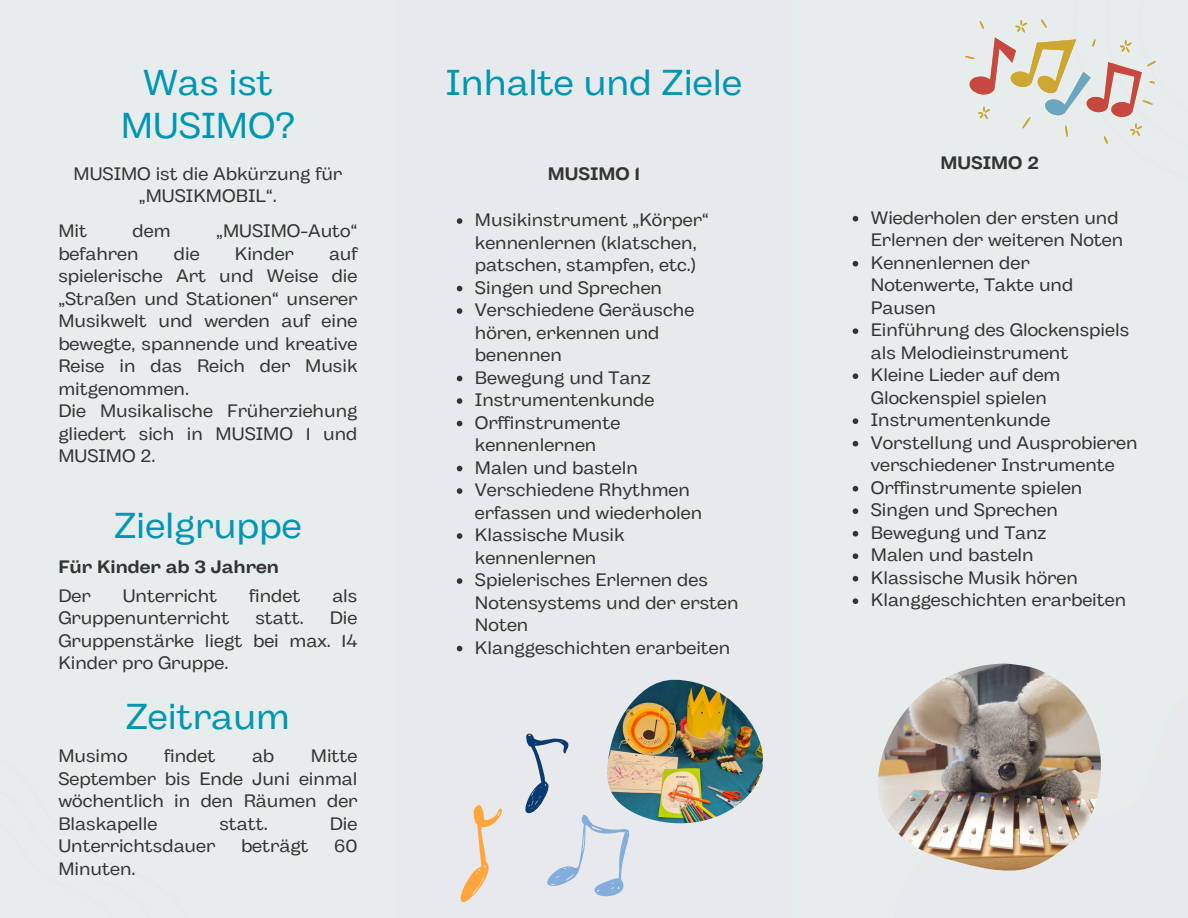
<style>
.page{position:relative;width:1188px;height:918px;background:#e7ecec}
.page>*{position:absolute;margin:0;border:0;box-sizing:border-box;transform-origin:0 0}
.t1{font:36px/42.8px "Body Grotesque Fit";color:#0097b2;text-align:center}
.t2{font:18px/22.5px "Body Grotesque Fit";color:#343434}
.t3{font:700 18px "Body Grotesque Fit";color:#343434}
</style>
<div class="page">
<svg style="left:965px;top:19px;width:191px;height:125px"></svg>
<svg style="left:461px;top:734px;width:168px;height:168px"></svg>
<img style="left:878px;top:664px;width:223px;height:207px">
<img style="left:606px;top:680px;width:157px;height:143px">
<svg style="left:457px;top:218px;width:5px;height:6px"></svg>
<svg style="left:457px;top:286px;width:5px;height:5px"></svg>
<svg style="left:457px;top:308px;width:5px;height:6px"></svg>
<svg style="left:457px;top:376px;width:5px;height:5px"></svg>
<svg style="left:457px;top:398px;width:5px;height:6px"></svg>
<svg style="left:457px;top:421px;width:5px;height:5px"></svg>
<svg style="left:457px;top:466px;width:5px;height:5px"></svg>
<svg style="left:457px;top:488px;width:5px;height:6px"></svg>
<svg style="left:457px;top:533px;width:5px;height:6px"></svg>
<svg style="left:457px;top:578px;width:5px;height:6px"></svg>
<svg style="left:457px;top:646px;width:5px;height:5px"></svg>
<svg style="left:853px;top:216px;width:5px;height:6px"></svg>
<svg style="left:853px;top:261px;width:5px;height:6px"></svg>
<svg style="left:853px;top:328px;width:5px;height:6px"></svg>
<svg style="left:853px;top:373px;width:5px;height:6px"></svg>
<svg style="left:853px;top:418px;width:5px;height:6px"></svg>
<svg style="left:853px;top:441px;width:5px;height:6px"></svg>
<svg style="left:853px;top:486px;width:5px;height:6px"></svg>
<svg style="left:853px;top:508px;width:5px;height:6px"></svg>
<svg style="left:853px;top:531px;width:5px;height:6px"></svg>
<svg style="left:853px;top:553px;width:5px;height:6px"></svg>
<svg style="left:853px;top:576px;width:5px;height:6px"></svg>
<svg style="left:853px;top:598px;width:5px;height:6px"></svg>
<p class="t1" style="left:121px;top:64px;width:176px">Was ist<br>MUSIMO?</p>
<p class="t1" style="left:446px;top:64px;width:298px">Inhalte und Ziele</p>
<p class="t3" style="left:548px;top:163px;width:94px">MUSIMO 1</p>
<p class="t2" style="left:73px;top:164px;width:270px;text-align:center">MUSIMO ist die Abkürzung für „MUSIKMOBIL“.</p>
<p class="t2" style="left:58px;top:221px;width:30px">Mit</p>
<p class="t2" style="left:133px;top:221px;width:40px">dem</p>
<p class="t2" style="left:216px;top:221px;width:143px">„MUSIMO-Auto“</p>
<p class="t2" style="left:58px;top:244px;width:82px">befahren</p>
<p class="t2" style="left:174px;top:244px;width:27px">die</p>
<p class="t2" style="left:235px;top:244px;width:61px">Kinder</p>
<p class="t2" style="left:58px;top:244px;width:301px;text-align:justify;text-indent:271px">auf spielerische Art und Weise die „Straßen und Stationen“ unserer Musikwelt und werden auf eine bewegte, spannende und kreative Reise in das Reich der Musik mitgenommen.</p>
<p class="t2" style="left:58px;top:401px;width:301px;text-align:justify">Die Musikalische Früherziehung gliedert sich in MUSIMO 1 und MUSIMO 2.</p>
<p class="t1" style="left:114px;top:507px;width:189px">Zielgruppe</p>
<p class="t3" style="left:58px;top:557px;width:222px">Für Kinder ab 3 Jahren</p>
<p class="t2" style="left:58px;top:586px;width:34px">Der</p>
<p class="t2" style="left:123px;top:586px;width:96px">Unterricht</p>
<p class="t2" style="left:249px;top:586px;width:53px">findet</p>
<p class="t2" style="left:332px;top:586px;width:27px">als</p>
<p class="t2" style="left:58px;top:608px;width:173px">Gruppenunterricht</p>
<p class="t2" style="left:255px;top:608px;width:50px">statt.</p>
<p class="t2" style="left:58px;top:608px;width:301px;text-align:justify;text-indent:271px">Die Gruppenstärke liegt bei max. 14<br>Kinder pro Gruppe.</p>
<p class="t1" style="left:126px;top:698px;width:166px">Zeitraum</p>
<p class="t2" style="left:58px;top:746px;width:71px">Musimo</p>
<p class="t2" style="left:164px;top:746px;width:53px">findet</p>
<p class="t2" style="left:252px;top:746px;width:24px">ab</p>
<p class="t2" style="left:58px;top:746px;width:301px;text-align:justify;text-indent:253px">Mitte September bis Ende Juni einmal wöchentlich in den Räumen der Blaskapelle</p>
<p class="t2" style="left:219px;top:813px;width:50px">statt.</p>
<p class="t2" style="left:330px;top:813px;width:29px">Die</p>
<p class="t2" style="left:58px;top:836px;width:158px">Unterrichtsdauer</p>
<p class="t2" style="left:241px;top:836px;width:69px">beträgt</p>
<p class="t2" style="left:334px;top:836px;width:25px">60</p>
<p class="t2" style="left:58px;top:858px;width:79px">Minuten.</p>
<p class="t2" style="left:475px;top:210px;width:235px">Musikinstrument „Körper“ kennenlernen (klatschen, patschen, stampfen, etc.)</p>
<p class="t2" style="left:475px;top:278px;width:189px">Singen und Sprechen</p>
<p class="t2" style="left:475px;top:300px;width:221px">Verschiedene Geräusche hören, erkennen und benennen</p>
<p class="t2" style="left:475px;top:368px;width:177px">Bewegung und Tanz</p>
<p class="t2" style="left:475px;top:390px;width:181px">Instrumentenkunde</p>
<p class="t2" style="left:475px;top:413px;width:147px">Orffinstrumente kennenlernen</p>
<p class="t2" style="left:475px;top:458px;width:164px">Malen und basteln</p>
<p class="t2" style="left:475px;top:480px;width:229px">Verschiedene Rhythmen erfassen und wiederholen</p>
<p class="t2" style="left:475px;top:525px;width:151px">Klassische Musik kennenlernen</p>
<p class="t2" style="left:475px;top:570px;width:265px">Spielerisches Erlernen des<br>Notensystems und der ersten<br>Noten</p>
<p class="t2" style="left:475px;top:638px;width:257px">Klanggeschichten erarbeiten</p>
<p class="t3" style="left:941px;top:152px;width:100px">MUSIMO 2</p>
<p class="t2" style="left:871px;top:208px;width:254px">Wiederholen der ersten und<br>Erlernen der weiteren Noten</p>
<p class="t2" style="left:871px;top:253px;width:204px">Kennenlernen der<br>Notenwerte, Takte und<br>Pausen</p>
<p class="t2" style="left:871px;top:320px;width:260px">Einführung des Glockenspiels als Melodieinstrument</p>
<p class="t2" style="left:871px;top:365px;width:191px">Kleine Lieder auf dem<br>Glockenspiel spielen</p>
<p class="t2" style="left:871px;top:410px;width:181px">Instrumentenkunde</p>
<p class="t2" style="left:871px;top:433px;width:268px">Vorstellung und Ausprobieren verschiedener Instrumente</p>
<p class="t2" style="left:871px;top:478px;width:213px">Orffinstrumente spielen</p>
<p class="t2" style="left:871px;top:500px;width:189px">Singen und Sprechen</p>
<p class="t2" style="left:871px;top:523px;width:177px">Bewegung und Tanz</p>
<p class="t2" style="left:871px;top:545px;width:164px">Malen und basteln</p>
<p class="t2" style="left:871px;top:568px;width:208px">Klassische Musik hören</p>
<p class="t2" style="left:871px;top:590px;width:257px">Klanggeschichten erarbeiten</p>
</div>
